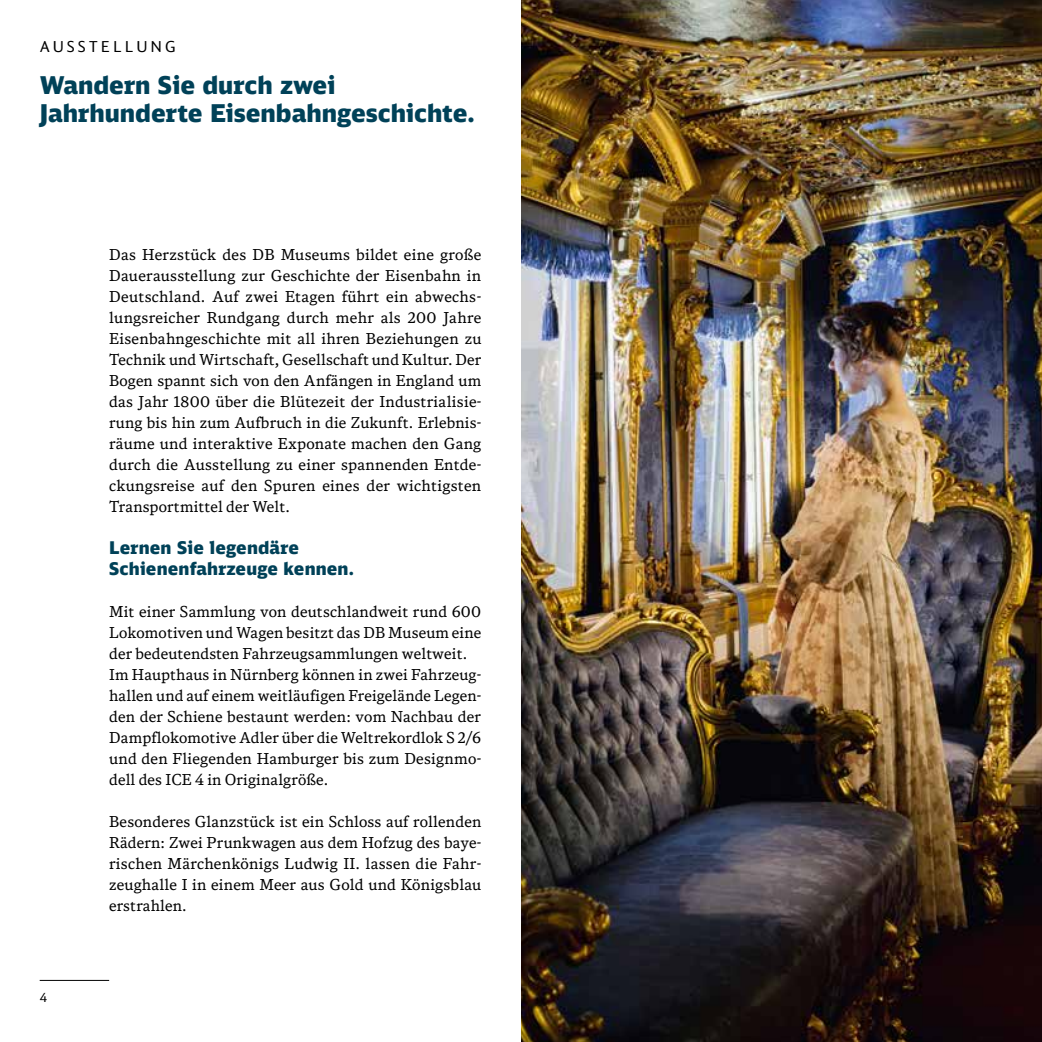
<style>
.page{position:relative;width:1042px;height:1042px;background:#fff}
.page>*{position:absolute;margin:0;border:0;box-sizing:border-box;transform-origin:0 0}
.t1{font:900 24.5px/28px "DB Sans";color:#004158}
.t2{font:900 17.5px/21px "DB Sans";letter-spacing:.01em;color:#004158}
.t3{font:15.05px/21px "DB News";letter-spacing:.01em;color:#000;text-align:justify}
.t4{font:15.05px "DB Sans";letter-spacing:.2em;color:#000}
.t5{font:12.25px "DB Sans";color:#000}
</style>
<div class="page">
<hr style="left:40px;top:980px;width:69px;height:1px;background:#000">
<img style="left:521px;top:0;width:521px;height:1042px">
<p class="t4" style="left:40px;top:37px;width:137px">AUSSTELLUNG</p>
<h1 class="t1" style="left:40px;top:71px;width:436px">Wandern Sie durch zwei<br>Jahrhunderte Eisenbahngeschichte.</h1>
<p class="t5" style="left:40px;top:990px;width:9px">4</p>
<p class="t3" style="left:109px;top:244px;width:374px">Das Herzstück des DB Museums bildet eine große Dauerausstellung zur Geschichte der Eisenbahn in Deutschland. Auf zwei Etagen führt ein abwechs&shy;lungsreicher Rundgang durch mehr als 200 Jahre Eisenbahngeschichte mit all ihren Beziehungen zu Technik und Wirtschaft, Gesellschaft und Kultur. Der Bogen spannt sich von den Anfängen in England um das Jahr 1800 über die Blütezeit der Industrialisie&shy;rung bis hin zum Aufbruch in die Zukunft. Erlebnis&shy;räume und interaktive Exponate machen den Gang durch die Ausstellung zu einer spannenden Entde&shy;ckungsreise auf den Spuren eines der wichtigsten Transportmittel der Welt.</p>
<p class="t2" style="left:109px;top:537px;width:246px">Lernen Sie legendäre<br>Schienenfahrzeuge kennen.</p>
<p class="t3" style="left:109px;top:601px;width:374px;text-align:left">Mit einer Sammlung von deutschlandweit rund 600<br>Lokomotiven und Wagen besitzt das DB Museum eine der bedeutendsten Fahrzeugsammlungen weltweit.<br>Im Haupthaus in Nürnberg können in zwei Fahrzeug&shy;hallen und auf einem weitläufigen Freigelände Legen&shy;den der Schiene bestaunt werden: vom Nachbau der Dampflokomotive Adler über die Weltrekordlok S 2/6 und den Fliegenden Hamburger bis zum Designmo&shy;dell des ICE 4 in Originalgröße.</p>
<p class="t3" style="left:109px;top:811px;width:374px">Besonderes Glanzstück ist ein Schloss auf rollenden Rädern: Zwei Prunkwagen aus dem Hofzug des baye&shy;rischen Märchenkönigs Ludwig II. lassen die Fahr&shy;zeughalle I in einem Meer aus Gold und Königsblau erstrahlen.</p>
</div>
